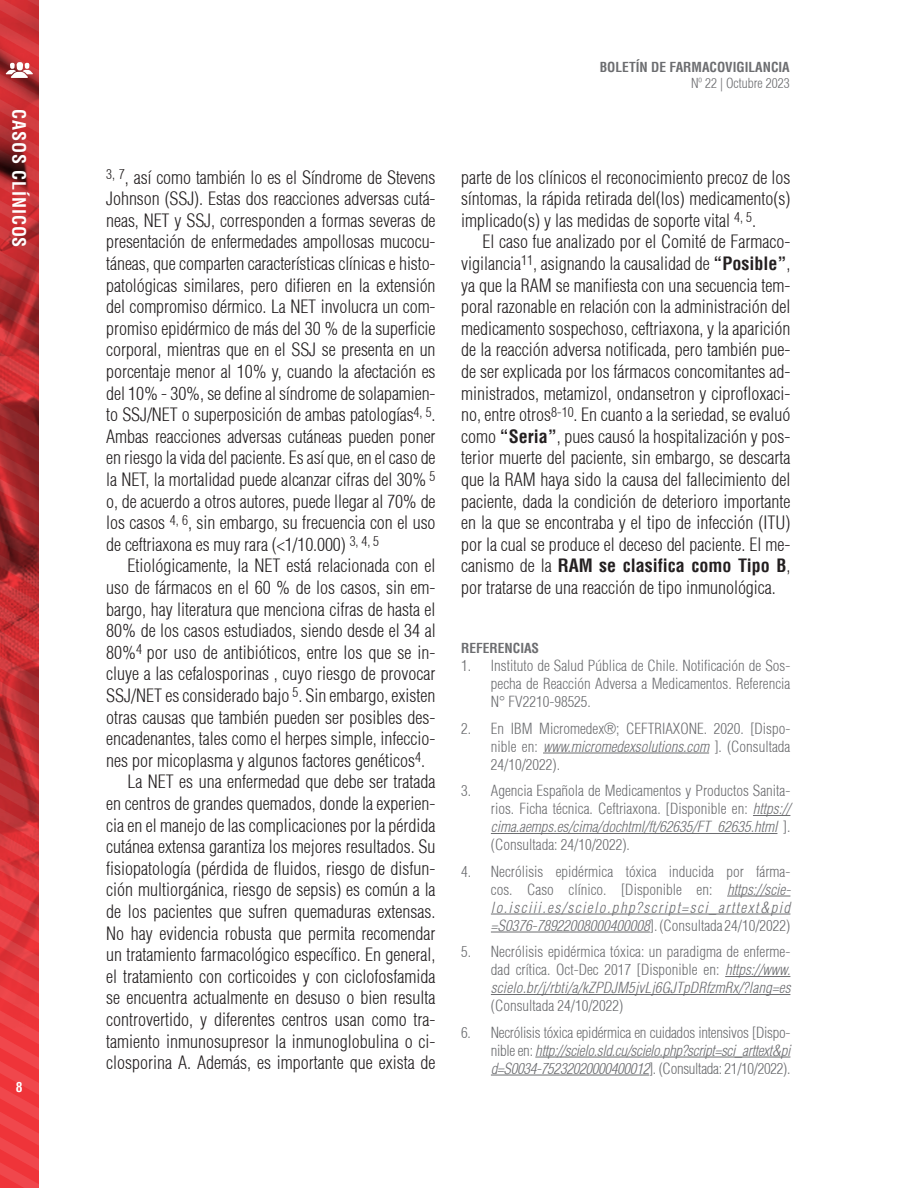
<style>
.page{position:relative;width:918px;height:1188px;background:#fff}
.page>*{position:absolute;margin:0;border:0;box-sizing:border-box;transform-origin:0 0}
.t1{font:300 condensed 18px/21.6px "Helvetica";color:#231f20;text-align:justify}
.t2{font:700 condensed 18px "Helvetica";letter-spacing:.05em;color:#fff}
.t3{font:300 condensed 15px/18px "Helvetica";color:#6c6d70;text-align:justify}
.t4{font:700 condensed 13.5px "Helvetica";color:#6c6d70}
.t5{font:300 condensed 13.5px "Helvetica";color:#6c6d70}
.t6{font:700 condensed 13.5px "Helvetica";color:#fff}
.s1{font-weight:700}
.s2{font-style:italic}
</style>
<div class="page">
<svg style="left:0;top:0;width:39px;height:1188px;background:#c43236"></svg>
<hr style="left:543px;top:753px;width:166px;height:1px;background:#6c6d70">
<hr style="left:753px;top:815px;width:37px;height:1px;background:#6c6d70">
<hr style="left:491px;top:833px;width:286px;height:1px;background:#6c6d70">
<hr style="left:727px;top:896px;width:63px;height:1px;background:#6c6d70">
<hr style="left:491px;top:914px;width:299px;height:1px;background:#6c6d70">
<hr style="left:491px;top:932px;width:159px;height:1px;background:#6c6d70">
<hr style="left:725px;top:976px;width:65px;height:1px;background:#6c6d70">
<hr style="left:491px;top:994px;width:299px;height:1px;background:#6c6d70">
<hr style="left:535px;top:1057px;width:255px;height:1px;background:#6c6d70">
<hr style="left:491px;top:1075px;width:158px;height:1px;background:#6c6d70">
<p class="t2" style="left:30px;top:109px;width:140px;rotate:90deg">CASOS CLÍNICOS</p>
<p class="t6" style="left:16px;top:1078px;width:8px">8</p>
<p class="t4" style="left:600px;top:59px;width:192px">BOLETÍN DE FARMACOVIGILANCIA</p>
<p class="t5" style="left:691px;top:75px;width:100px">Nº 22 | Octubre 2023</p>
<p class="t1" style="left:106px;top:166px;width:331px"><sup>3,</sup> <sup>7</sup>, así como también lo es el Síndrome de Stevens Johnson (SSJ). Estas dos reacciones adversas cutá&shy;neas, NET y SSJ, corresponden a formas severas de presentación de enfermedades ampollosas mucocu&shy;táneas, que comparten características clínicas e histo&shy;patológicas similares, pero difieren en la extensión del compromiso dérmico. La NET involucra un com&shy;promiso epidérmico de más del 30 % de la superficie corporal, mientras que en el SSJ se presenta en un porcentaje menor al 10% y, cuando la afectación es del 10% - 30%, se define al síndrome de solapamien&shy;to SSJ/NET o superposición de ambas patologías<sup>4,</sup> <sup>5</sup>.<br>Ambas reacciones adversas cutáneas pueden poner en riesgo la vida del paciente. Es así que, en el caso de la NET, la mortalidad puede alcanzar cifras del 30% <sup>5 </sup>o, de acuerdo a otros autores, puede llegar al 70% de los casos <sup>4,</sup> <sup>6</sup>, sin embargo, su frecuencia con el uso de ceftriaxona es muy rara (&lt;1/10.000) <sup>3,</sup> <sup>4,</sup> <sup>5</sup></p>
<p class="t1" style="left:128px;top:555px;width:310px">Etiológicamente, la NET está relacionada con el</p>
<p class="t1" style="left:106px;top:577px;width:331px">uso de fármacos en el 60 % de los casos, sin em-</p>
<p class="t1" style="left:106px;top:598px;width:331px">bargo, hay literatura que menciona cifras de hasta el</p>
<p class="t1" style="left:106px;top:620px;width:331px">80% de los casos estudiados, siendo desde el 34 al</p>
<p class="t1" style="left:106px;top:641px;width:331px">80%<sup>4</sup> por uso de antibióticos, entre los que se in-</p>
<p class="t1" style="left:106px;top:663px;width:331px">cluye a las cefalosporinas , cuyo riesgo de provocar</p>
<p class="t1" style="left:106px;top:685px;width:331px">SSJ/NET es considerado bajo <sup>5</sup>. Sin embargo, existen</p>
<p class="t1" style="left:106px;top:706px;width:331px">otras causas que también pueden ser posibles des-</p>
<p class="t1" style="left:106px;top:728px;width:331px">encadenantes, tales como el herpes simple, infeccio-</p>
<p class="t1" style="left:106px;top:749px;width:320px">nes por micoplasma y algunos factores genéticos<sup>4</sup>.</p>
<p class="t1" style="left:128px;top:771px;width:310px">La NET es una enfermedad que debe ser tratada</p>
<p class="t1" style="left:106px;top:793px;width:331px">en centros de grandes quemados, donde la experien-</p>
<p class="t1" style="left:106px;top:814px;width:331px">cia en el manejo de las complicaciones por la pérdida</p>
<p class="t1" style="left:106px;top:836px;width:331px">cutánea extensa garantiza los mejores resultados. Su</p>
<p class="t1" style="left:106px;top:857px;width:331px">fisiopatología (pérdida de fluidos, riesgo de disfun-</p>
<p class="t1" style="left:106px;top:879px;width:331px">ción multiorgánica, riesgo de sepsis) es común a la</p>
<p class="t1" style="left:106px;top:901px;width:331px">de los pacientes que sufren quemaduras extensas.</p>
<p class="t1" style="left:106px;top:922px;width:331px">No hay evidencia robusta que permita recomendar</p>
<p class="t1" style="left:106px;top:944px;width:331px">un tratamiento farmacológico específico. En general,</p>
<p class="t1" style="left:106px;top:965px;width:331px">el tratamiento con corticoides y con ciclofosfamida</p>
<p class="t1" style="left:106px;top:987px;width:331px">se encuentra actualmente en desuso o bien resulta</p>
<p class="t1" style="left:106px;top:1009px;width:331px">controvertido, y diferentes centros usan como tra-</p>
<p class="t1" style="left:106px;top:1030px;width:331px">tamiento inmunosupresor la inmunoglobulina o ci-</p>
<p class="t1" style="left:106px;top:1052px;width:331px">closporina A. Además, es importante que exista de</p>
<p class="t1" style="left:461px;top:166px;width:331px">parte de los clínicos el reconocimiento precoz de los síntomas, la rápida retirada del(los) medicamento(s) implicado(s) y las medidas de soporte vital <sup>4,</sup> <sup>5</sup>.</p>
<p class="t1" style="left:461px;top:231px;width:331px;text-indent:21px">El caso fue analizado por el Comité de Farmaco&shy;vigilancia<sup>11</sup>, asignando la causalidad de <span class="s1">“Posible”</span>, ya que la RAM se manifiesta con una secuencia tem&shy;poral razonable en relación con la administración del medicamento sospechoso, ceftriaxona, y la aparición de la reacción adversa notificada, pero también pue&shy;de ser explicada por los fármacos concomitantes ad&shy;ministrados, metamizol, ondansetron y ciprofloxaci&shy;no, entre otros<sup>8-10</sup>. En cuanto a la seriedad, se evaluó como <span class="s1">“Seria”</span>, pues causó la hospitalización y pos&shy;terior muerte del paciente, sin embargo, se descarta que la RAM haya sido la causa del fallecimiento del paciente, dada la condición de deterioro importante en la que se encontraba y el tipo de infección (ITU) por la cual se produce el deceso del paciente. El me&shy;canismo de la <span class="s1">RAM se clasifica como Tipo B</span>, por tratarse de una reacción de tipo inmunológica.</p>
<p class="t4" style="left:461px;top:640px;width:80px">REFERENCIAS</p>
<p class="t3" style="left:491px;top:657px;width:301px;text-indent:-30px">1. Instituto de Salud Pública de Chile. Notificación de Sos&shy;pecha de Reacción Adversa a Medicamentos. Referencia N° FV2210-98525.</p>
<p class="t3" style="left:491px;top:719px;width:301px;text-indent:-30px">2. En IBM Micromedex®; CEFTRIAXONE. 2020. [Dispo&shy;nible en: <span class="s2">www.micromedexsolutions.com</span> ]. (Consultada 24/10/2022).</p>
<p class="t3" style="left:491px;top:782px;width:301px;text-indent:-30px">3. Agencia Española de Medicamentos y Productos Sanita&shy;rios. Ficha técnica. Ceftriaxona. [Disponible en: <span class="s2">https:// cima.aemps.es/cima/dochtml/ft/62635/FT_62635.html</span> ]. (Consultada: 24/10/2022).</p>
<p class="t3" style="left:491px;top:862px;width:301px;text-indent:-30px">4. Necrólisis epidérmica tóxica inducida por fárma&shy;cos. Caso clínico. [Disponible en: <span class="s2">https://scie&shy;lo.isciii.es/scielo.php?script=sci_arttext&amp;pid =S0376-78922008000400008</span>]. (Consultada 24/10/2022)</p>
<p class="t3" style="left:491px;top:943px;width:301px;text-indent:-30px">5. Necrólisis epidérmica tóxica: un paradigma de enferme&shy;dad crítica. Oct-Dec 2017 [Disponible en: <span class="s2">https://www. scielo.br/j/rbti/a/kZPDJM5jvLj6GJTpDRfzmRx/?lang=es</span></p>
<p class="t3" style="left:491px;top:997px;width:134px">(Consultada 24/10/2022)</p>
<p class="t3" style="left:491px;top:1023px;width:301px;text-indent:-30px">6. Necrólisis tóxica epidérmica en cuidados intensivos [Dispo&shy;nible en: <span class="s2">http://scielo.sld.cu/scielo.php?script=sci_arttext&amp;pi d=S0034-75232020000400012</span>]. (Consultada: 21/10/2022).</p>
</div>
